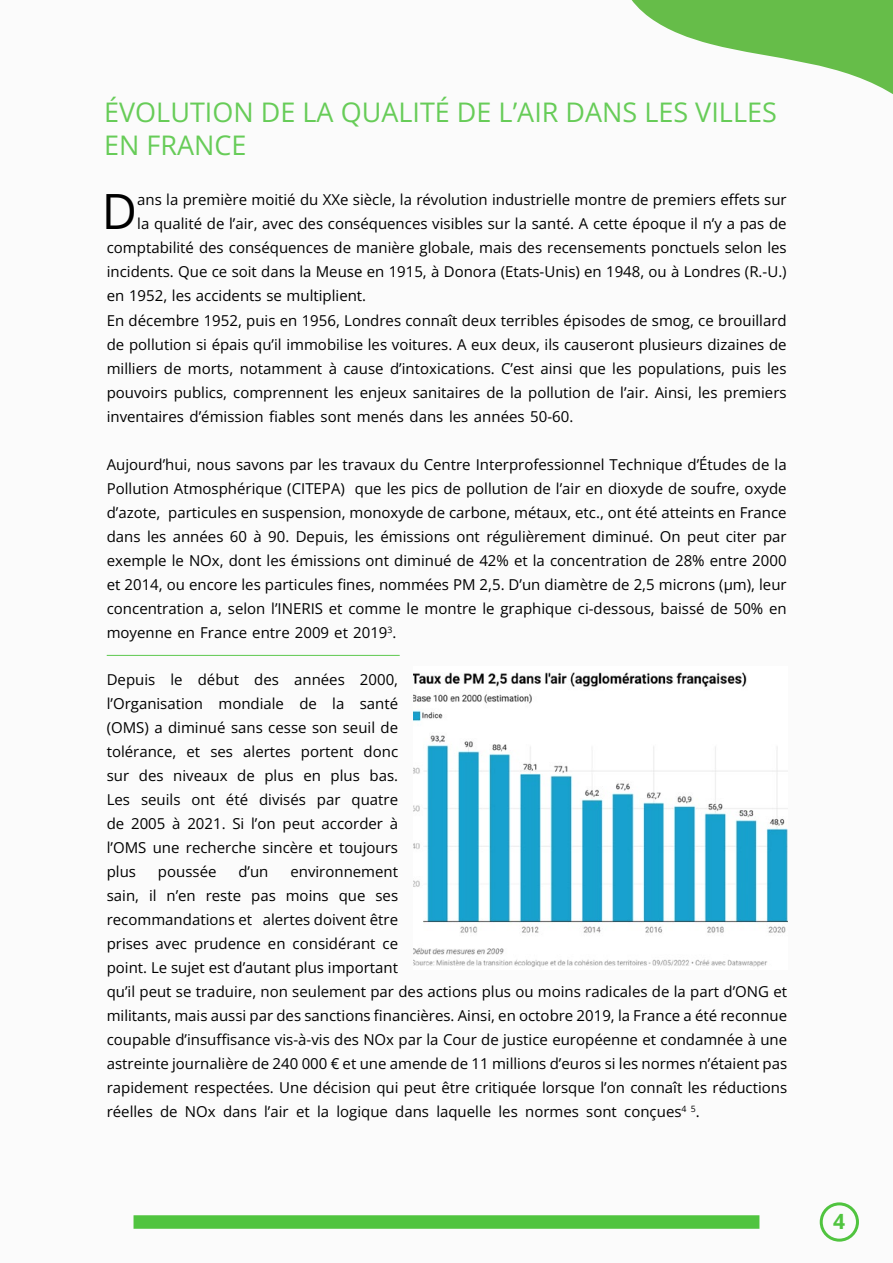
<style>
.page{position:relative;width:893px;height:1263px;background:#fbfbfb}
.page>*{position:absolute;margin:0;border:0;box-sizing:border-box;transform-origin:0 0}
.t1{font:48.6px "Open Sans";color:#000}
.t2{font:27px/33px "Open Sans";color:#67cc58}
.t3{font:21px "Open Sans";color:#50c43f}
.t4{font:15px/24px "Open Sans";color:#000;text-align:justify}
</style>
<div class="page">
<hr style="left:107px;top:655px;width:293px;height:1px;background:#65cb56">
<div style="left:820px;top:1202px;width:39px;height:39px;border:3px solid #50c43f;border-radius:50%"></div>
<img style="left:414px;top:672px;width:373px;height:295px">
<svg style="left:631px;top:0;width:262px;height:94px"></svg>
<div style="left:134px;top:1215px;width:625px;height:14px;background:#50c43f"></div>
<h2 class="t2" style="left:104px;top:99px;width:674px">ÉVOLUTION DE LA QUALITÉ DE L’AIR DANS LES VILLES<br>EN FRANCE</h2>
<h1 class="t1" style="left:102px;top:192px;width:37px">D</h1>
<p class="t4" style="left:137px;top:188px;width:651px">ans la première moitié du XXe siècle, la révolution industrielle montre de premiers effets sur</p>
<p class="t4" style="left:137px;top:214px;width:651px">la qualité de l’air, avec des conséquences visibles sur la santé. A cette époque il n’y a pas de</p>
<p class="t4" style="left:107px;top:238px;width:681px">comptabilité des conséquences de manière globale, mais des recensements ponctuels selon les</p>
<p class="t4" style="left:107px;top:262px;width:681px">incidents. Que ce soit dans la Meuse en 1915, à Donora (Etats-Unis) en 1948, ou à Londres (R.-U.)</p>
<p class="t4" style="left:107px;top:286px;width:261px">en 1952, les accidents se multiplient.</p>
<p class="t4" style="left:107px;top:310px;width:681px">En décembre 1952, puis en 1956, Londres connaît deux terribles épisodes de smog, ce brouillard</p>
<p class="t4" style="left:107px;top:334px;width:681px">de pollution si épais qu’il immobilise les voitures. A eux deux, ils causeront plusieurs dizaines de</p>
<p class="t4" style="left:107px;top:358px;width:681px">milliers de morts, notamment à cause d’intoxications. C’est ainsi que les populations, puis les</p>
<p class="t4" style="left:107px;top:382px;width:681px">pouvoirs publics, comprennent les enjeux sanitaires de la pollution de l’air. Ainsi, les premiers</p>
<p class="t4" style="left:107px;top:404px;width:468px">inventaires d’émission fiables sont menés dans les années 50-60.</p>
<p class="t4" style="left:107px;top:454px;width:681px">Aujourd’hui, nous savons par les travaux du Centre Interprofessionnel Technique d’Études de la Pollution Atmosphérique (CITEPA) que les pics de pollution de l’air en dioxyde de soufre, oxyde d’azote, particules en suspension, monoxyde de carbone, métaux, etc., ont été atteints en France dans les années 60 à 90. Depuis, les émissions ont régulièrement diminué. On peut citer par exemple le NOx, dont les émissions ont diminué de 42% et la concentration de 28% entre 2000 et 2014, ou encore les particules fines, nommées PM 2,5. D’un diamètre de 2,5 microns (μm), leur concentration a, selon l’INERIS et comme le montre le graphique ci-dessous, baissé de 50% en moyenne en France entre 2009 et 2019<sup>3</sup>.</p>
<p class="t4" style="left:107px;top:669px;width:293px">Depuis le début des années 2000, l’Organisation mondiale de la santé (OMS) a diminué sans cesse son seuil de tolérance, et ses alertes portent donc sur des niveaux de plus en plus bas.<br>Les seuils ont été divisés par quatre de 2005 à 2021. Si l’on peut accorder à l’OMS une recherche sincère et toujours plus</p>
<p class="t4" style="left:158px;top:861px;width:60px">poussée</p>
<p class="t4" style="left:238px;top:861px;width:32px">d’un</p>
<p class="t4" style="left:107px;top:861px;width:682px;text-align:left;text-indent:184px">environnement<br>sain, il n’en reste pas moins que ses<br>recommandations et alertes doivent être<br>prises avec prudence en considérant ce<br>point. Le sujet est d’autant plus important<br>qu’il peut se traduire, non seulement par des actions plus ou moins radicales de la part d’ONG et militants, mais aussi par des sanctions financières. Ainsi, en octobre 2019, la France a été reconnue coupable d’insuffisance vis-à-vis des NOx par la Cour de justice européenne et condamnée à une astreinte journalière de 240 000 € et une amende de 11 millions d’euros si les normes n’étaient pas rapidement respectées. Une décision qui peut être critiquée lorsque l’on connaît les réductions réelles de NOx dans l’air et la logique dans laquelle les normes sont conçues<sup>4</sup> <sup>5</sup>.</p>
<h3 class="t3" style="left:833px;top:1213px;width:14px">4</h3>
</div>
